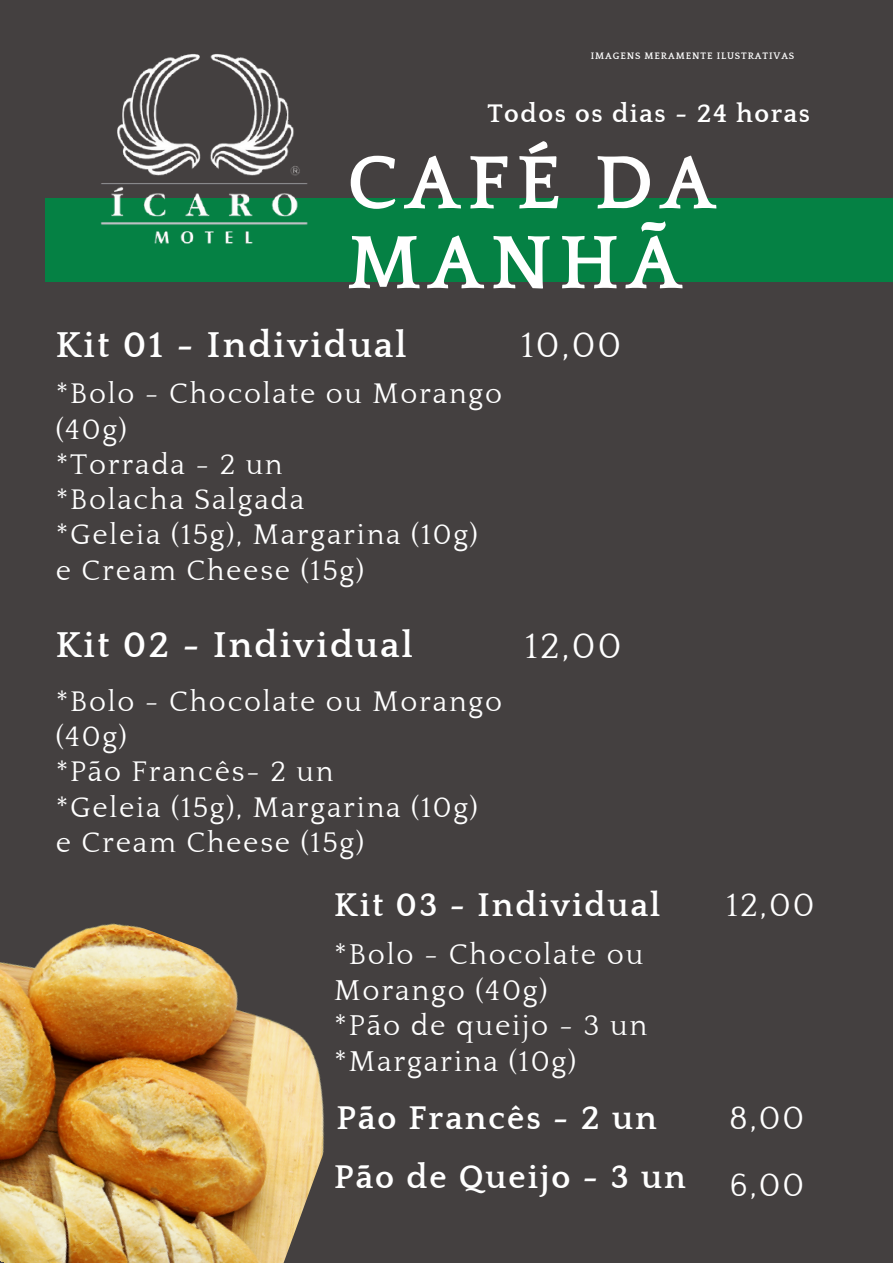
<style>
.page{position:relative;width:893px;height:1264px;background:#fff}
.page>*{position:absolute;margin:0;border:0;box-sizing:border-box;transform-origin:0 0}
.t1{font:700 78.6px/79.8px "Quattrocento";letter-spacing:.09em;color:#fff}
.t2{font:700 36.9px "Quattrocento";letter-spacing:.06em;color:#fff}
.t3{font:36.6px "Quattrocento";letter-spacing:.06em;color:#fff}
.t4{font:700 33.75px "Quattrocento";letter-spacing:.06em;color:#fff}
.t5{font:33.45px "Quattrocento";letter-spacing:.06em;color:#fff}
.t6{font:29.4px/35.5px "Quattrocento";letter-spacing:.06em;color:#fff}
.t7{font:29.1px/35.2px "Quattrocento";letter-spacing:.06em;color:#fff}
.t8{font:700 26.1px "Quattrocento";letter-spacing:.06em;color:#fff}
.t9{font:700 9.6px "Quattrocento";letter-spacing:.09em;color:#fff}
</style>
<div class="page">
<div style="left:0;top:0;width:892px;height:1262px;background:#444040"></div>
<img style="left:0;top:923px;width:324px;height:339px">
<div style="left:45px;top:198px;width:847px;height:83px;background:#058144"></div>
<img style="left:89px;top:54px;width:232px;height:206px">
<p class="t9" style="left:590px;top:51px;width:205px">IMAGENS MERAMENTE ILUSTRATIVAS</p>
<p class="t8" style="left:487px;top:99px;width:324px">Todos os dias - 24 horas</p>
<p class="t1" style="left:347px;top:145px;width:370px">CAFÉ DA<br>MANHÃ</p>
<p class="t2" style="left:56px;top:326px;width:352px">Kit 01 - Individual</p>
<p class="t3" style="left:520px;top:326px;width:102px">10,00</p>
<p class="t7" style="left:56px;top:377px;width:448px">*Bolo - Chocolate ou Morango (40g)</p>
<p class="t7" style="left:56px;top:448px;width:228px">*Torrada - 2 un</p>
<p class="t7" style="left:56px;top:483px;width:250px">*Bolacha Salgada</p>
<p class="t7" style="left:56px;top:518px;width:423px">*Geleia (15g), Margarina (10g)</p>
<p class="t7" style="left:56px;top:553px;width:310px">e Cream Cheese (15g)</p>
<p class="t2" style="left:56px;top:626px;width:358px">Kit 02 - Individual</p>
<p class="t3" style="left:525px;top:626px;width:98px">12,00</p>
<p class="t7" style="left:56px;top:684px;width:448px">*Bolo - Chocolate ou Morango (40g)</p>
<p class="t7" style="left:56px;top:755px;width:279px">*Pão Francês- 2 un</p>
<p class="t7" style="left:56px;top:790px;width:423px">*Geleia (15g), Margarina (10g)</p>
<p class="t7" style="left:56px;top:825px;width:310px">e Cream Cheese (15g)</p>
<p class="t4" style="left:334px;top:887px;width:327px">Kit 03 - Individual</p>
<p class="t5" style="left:726px;top:887px;width:90px">12,00</p>
<p class="t6" style="left:334px;top:937px;width:311px">*Bolo - Chocolate ou<br>Morango (40g)</p>
<p class="t6" style="left:334px;top:1008px;width:315px">*Pão de queijo - 3 un</p>
<p class="t6" style="left:334px;top:1044px;width:243px">*Margarina (10g)</p>
<p class="t4" style="left:336px;top:1100px;width:322px">Pão Francês - 2 un</p>
<p class="t5" style="left:729px;top:1100px;width:77px">8,00</p>
<p class="t4" style="left:334px;top:1159px;width:353px">Pão de Queijo - 3 un</p>
<p class="t5" style="left:729px;top:1167px;width:76px">6,00</p>
</div>
